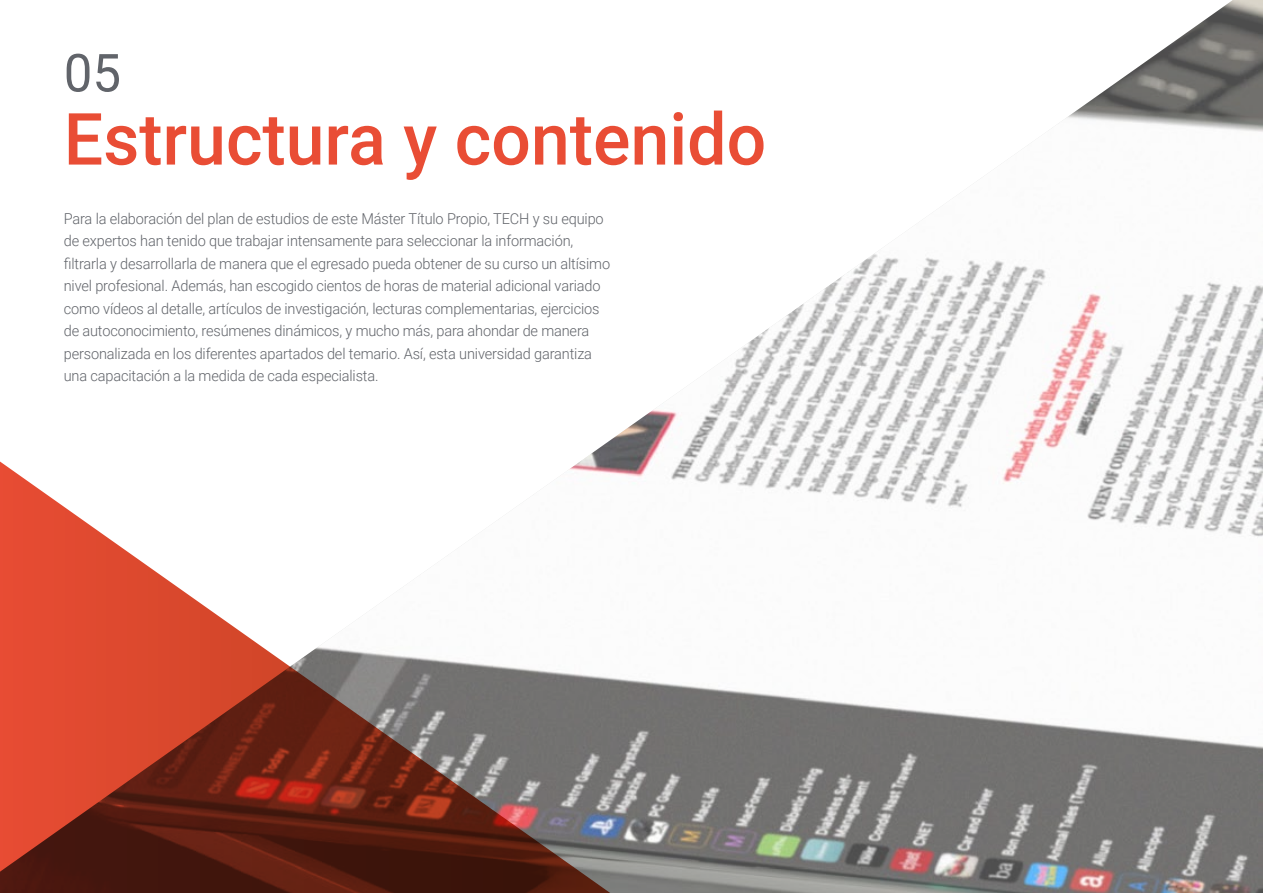
<style>
.page{position:relative;width:1263px;height:893px;background:#fff}
.page>*{position:absolute;margin:0;border:0;box-sizing:border-box;transform-origin:0 0}
.t1{font:500 72px "Roboto";color:#e94d35}
.t2{font:52.5px "Roboto";color:#61646a}
.t3{font:300 15px/22.5px "Roboto";letter-spacing:-.01em;color:#61646a}
</style>
<div class="page">
<img style="left:602px;top:0;width:661px;height:893px">
<svg style="left:0;top:446px;width:640px;height:447px"></svg>
<h2 class="t2" style="left:64px;top:36px;width:59px">05</h2>
<h1 class="t1" style="left:64px;top:89px;width:704px">Estructura y contenido</h1>
<p class="t3" style="left:64px;top:207px;width:548px">Para la elaboración del plan de estudios de este Máster Título Propio, TECH y su equipo de expertos han tenido que trabajar intensamente para seleccionar la información, filtrarla y desarrollarla de manera que el egresado pueda obtener de su curso un altísimo nivel profesional. Además, han escogido cientos de horas de material adicional variado como vídeos al detalle, artículos de investigación, lecturas complementarias, ejercicios de autoconocimiento, resúmenes dinámicos, y mucho más, para ahondar de manera personalizada en los diferentes apartados del temario. Así, esta universidad garantiza una capacitación a la medida de cada especialista.</p>
</div>
